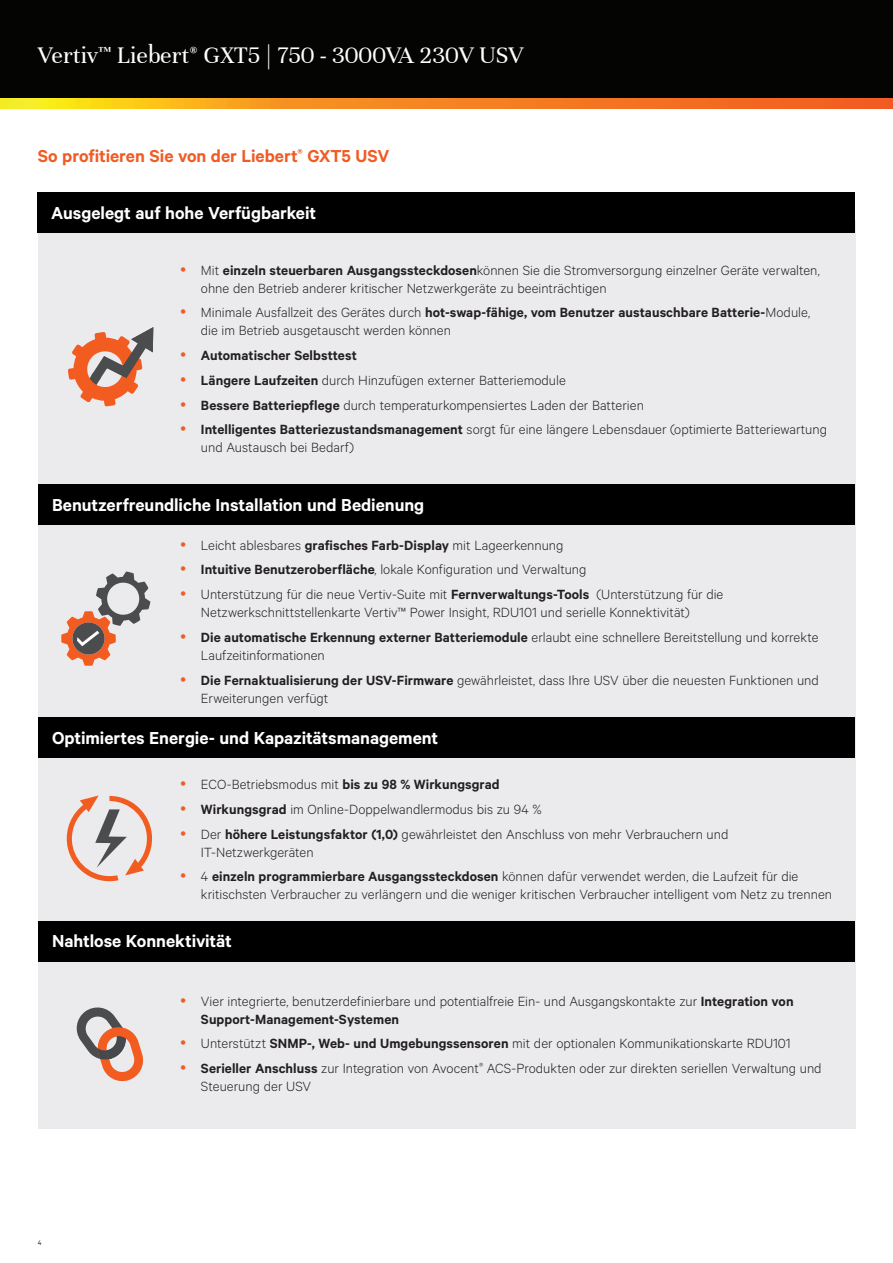
<style>
.page{position:relative;width:893px;height:1263px;background:#fff}
.page>*{position:absolute;margin:0;border:0;box-sizing:border-box;transform-origin:0 0}
.t1{font:25.5px "Unna";color:#fff}
.t2{font:600 19.5px "Calibre";letter-spacing:-.005em;color:#fff}
.t3{font:600 19.5px "Calibre";color:#f15b24}
.t4{font:300 15px/24.8px "Calibre";color:#231f20}
.t5{font:7.5px "Calibre";color:#231f20}
.s1{font-weight:600}
</style>
<div class="page">
<div style="left:0;top:0;width:893px;height:108px;background:#040503"></div>
<svg style="left:0;top:98px;width:893px;height:11px;background:#f58f1f"></svg>
<div style="left:38px;top:220px;width:817px;height:909px;background:#ebebed"></div>
<div style="left:38px;top:193px;width:817px;height:40px;background:#000"></div>
<svg style="left:68px;top:327px;width:85px;height:79px"></svg>
<svg style="left:67px;top:795px;width:85px;height:86px"></svg>
<svg style="left:61px;top:571px;width:89px;height:95px"></svg>
<svg style="left:76px;top:1007px;width:68px;height:75px"></svg>
<div style="left:39px;top:484px;width:816px;height:41px;background:#000"></div>
<div style="left:39px;top:717px;width:816px;height:41px;background:#000"></div>
<div style="left:39px;top:921px;width:816px;height:40px;background:#000"></div>
<h1 class="t1" style="left:38px;top:41px;width:487px">Vertiv<sup>™</sup> Liebert<sup>®</sup> GXT5 | 750 - 3000VA 230V USV</h1>
<h2 class="t3" style="left:38px;top:144px;width:353px">So profitieren Sie von der Liebert<sup>®</sup> GXT5 USV</h2>
<h2 class="t2" style="left:51px;top:202px;width:266px">Ausgelegt auf hohe Verfügbarkeit</h2>
<p class="t4" style="left:201px;top:260px;width:620px;line-height:18px">Mit <span class="s1">einzeln steuerbaren Ausgangssteckdosen</span>können Sie die Stromversorgung einzelner Geräte verwalten, ohne den Betrieb anderer kritischer Netzwerkgeräte zu beeinträchtigen</p>
<p class="t4" style="left:201px;top:303px;width:611px;line-height:18px">Minimale Ausfallzeit des Gerätes durch <span class="s1">hot-swap-fähige, vom Benutzer austauschbare Batterie-</span>Module, die im Betrieb ausgetauscht werden können</p>
<p class="t4" style="left:201px;top:342px;width:628px"><span class="s1">Automatischer Selbsttest<br>Längere Laufzeiten</span> durch Hinzufügen externer Batteriemodule<br><span class="s1">Bessere Batteriepflege</span> durch temperaturkompensiertes Laden der Batterien<br><span class="s1">Intelligentes Batteriezustandsmanagement</span> sorgt für eine längere Lebensdauer (optimierte Batteriewartung</p>
<p class="t4" style="left:201px;top:435px;width:155px">und Austausch bei Bedarf)</p>
<h2 class="t2" style="left:52px;top:493px;width:374px">Benutzerfreundliche Installation und Bedienung</h2>
<p class="t4" style="left:201px;top:532px;width:524px">Leicht ablesbares <span class="s1">grafisches Farb-Display</span> mit Lageerkennung<br><span class="s1">Intuitive Benutzeroberfläche</span>, lokale Konfiguration und Verwaltung<br>Unterstützung für die neue Vertiv-Suite mit <span class="s1">Fernverwaltungs-Tools</span> (Unterstützung für die</p>
<p class="t4" style="left:201px;top:599px;width:619px">Netzwerkschnittstellenkarte Vertiv™ Power Insight, RDU101 und serielle Konnektivität)<br><span class="s1">Die automatische Erkennung externer Batteriemodule</span> erlaubt eine schnellere Bereitstellung und korrekte</p>
<p class="t4" style="left:201px;top:642px;width:619px">Laufzeitinformationen<br><span class="s1">Die Fernaktualisierung der USV-Firmware</span> gewährleistet, dass Ihre USV über die neuesten Funktionen und</p>
<p class="t4" style="left:201px;top:685px;width:129px">Erweiterungen verfügt</p>
<h2 class="t2" style="left:52px;top:726px;width:388px">Optimiertes Energie- und Kapazitätsmanagement</h2>
<p class="t4" style="left:201px;top:771px;width:529px">ECO-Betriebsmodus mit <span class="s1">bis zu 98 % Wirkungsgrad<br>Wirkungsgrad</span> im Online-Doppelwandlermodus bis zu 94 %<br>Der <span class="s1">höhere Leistungsfaktor (1,0)</span> gewährleistet den Anschluss von mehr Verbrauchern und</p>
<p class="t4" style="left:201px;top:839px;width:599px">IT-Netzwerkgeräten<br>4 <span class="s1">einzeln programmierbare Ausgangssteckdosen</span> können dafür verwendet werden, die Laufzeit für die</p>
<p class="t4" style="left:201px;top:882px;width:633px">kritischsten Verbraucher zu verlängern und die weniger kritischen Verbraucher intelligent vom Netz zu trennen</p>
<h2 class="t2" style="left:52px;top:930px;width:181px">Nahtlose Konnektivität</h2>
<p class="t5" style="left:38px;top:1238px;width:5px">4</p>
<p class="t4" style="left:201px;top:991px;width:594px;line-height:18px">Vier integrierte, benutzerdefinierbare und potentialfreie Ein- und Ausgangskontakte zur <span class="s1">Integration von<br>Support-Management-Systemen</span></p>
<p class="t4" style="left:201px;top:1031px;width:622px">Unterstützt <span class="s1">SNMP-, Web- und Umgebungssensoren</span> mit der optionalen Kommunikationskarte RDU101<br><span class="s1">Serieller Anschluss</span> zur Integration von Avocent<sup>®</sup> ACS-Produkten oder zur direkten seriellen Verwaltung und</p>
<p class="t4" style="left:201px;top:1073px;width:112px">Steuerung der USV</p>
</div>
